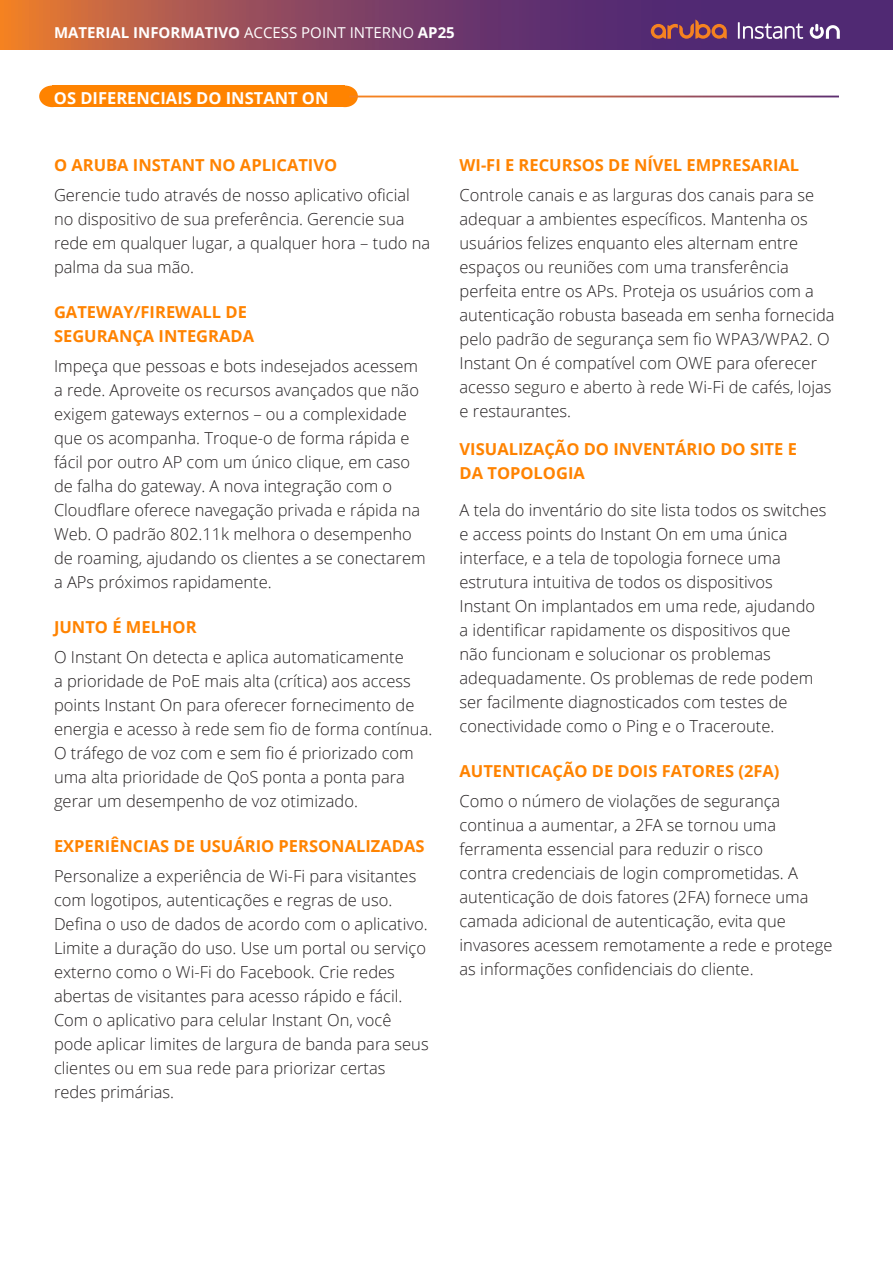
<style>
.page{position:relative;width:893px;height:1263px;background:#fff}
.page>*{position:absolute;margin:0;border:0;box-sizing:border-box;transform-origin:0 0}
.Body_Text_11_16_Open{font:300 16.5px/24px "Open Sans";color:#231f20}
.Body_Head_11_16_Oran{font:700 16.5px/24px "Open Sans";color:#ff8300}
.Body_Text_11_16_Open-2{font:700 16.5px/24px "Open Sans";color:#ff8300}
.Body__Head_11_14_Bol{font:700 16.5px "Open Sans";color:#fff}
.t1{font:700 15px "Open Sans";color:#fff}
.s1{font-weight:400}
</style>
<div class="page">
<svg style="left:0;top:0;width:893px;height:49px;background:#824360"></svg>
<svg style="left:651px;top:20px;width:76px;height:19px"></svg>
<svg style="left:810px;top:24px;width:30px;height:15px"></svg>
<svg style="left:738px;top:22px;width:65px;height:17px"></svg>
<div style="left:332px;top:86px;width:26px;height:21px;background:#ff8300;border-radius:50%"></div>
<div style="left:39px;top:86px;width:26px;height:21px;background:#ff8300;border-radius:50%"></div>
<div style="left:52px;top:86px;width:293px;height:21px;background:#ff8300"></div>
<hr style="left:349px;top:96px;width:490px;height:1px;background:#fff">
<p class="t1" style="left:54px;top:22px;width:402px">MATERIAL INFORMATIVO <span class="s1">ACCESS POINT INTERNO</span> AP25</p>
<p class="Body__Head_11_14_Bol" style="left:54px;top:86px;width:276px">OS DIFERENCIAIS DO INSTANT ON</p>
<p class="Body_Head_11_16_Oran" style="left:54px;top:152px;width:285px">O ARUBA INSTANT NO APLICATIVO</p>
<p class="Body_Text_11_16_Open" style="left:54px;top:183px;width:378px">Gerencie tudo através de nosso aplicativo oficial no dispositivo de sua preferência. Gerencie sua rede em qualquer lugar, a qualquer hora – tudo na palma da sua mão.</p>
<p class="Body_Head_11_16_Oran" style="left:54px;top:299px;width:202px">GATEWAY/FIREWALL DE<br>SEGURANÇA INTEGRADA</p>
<p class="Body_Text_11_16_Open" style="left:54px;top:354px;width:373px">Impeça que pessoas e bots indesejados acessem a rede. Aproveite os recursos avançados que não exigem gateways externos – ou a complexidade que os acompanha. Troque-o de forma rápida e fácil por outro AP com um único clique, em caso de falha do gateway. A nova integração com o Cloudflare oferece navegação privada e rápida na Web. O padrão 802.11k melhora o desempenho de roaming, ajudando os clientes a se conectarem a APs próximos rapidamente.</p>
<p class="Body_Head_11_16_Oran" style="left:54px;top:614px;width:144px">JUNTO É MELHOR</p>
<p class="Body_Text_11_16_Open" style="left:54px;top:645px;width:380px">O Instant On detecta e aplica automaticamente<br>a prioridade de PoE mais alta (crítica) aos access points Instant On para oferecer fornecimento de energia e acesso à rede sem fio de forma contínua.<br>O tráfego de voz com e sem fio é priorizado com uma alta prioridade de QoS ponta a ponta para gerar um desempenho de voz otimizado.</p>
<p class="Body_Head_11_16_Oran" style="left:54px;top:833px;width:372px">EXPERIÊNCIAS DE USUÁRIO PERSONALIZADAS</p>
<p class="Body_Text_11_16_Open" style="left:54px;top:864px;width:376px">Personalize a experiência de Wi-Fi para visitantes com logotipos, autenticações e regras de uso.<br>Defina o uso de dados de acordo com o aplicativo.<br>Limite a duração do uso. Use um portal ou serviço externo como o Wi-Fi do Facebook. Crie redes abertas de visitantes para acesso rápido e fácil.<br>Com o aplicativo para celular Instant On, você pode aplicar limites de largura de banda para seus clientes ou em sua rede para priorizar certas redes primárias.</p>
<p class="Body_Head_11_16_Oran" style="left:460px;top:152px;width:341px">WI-FI E RECURSOS DE NÍVEL EMPRESARIAL</p>
<p class="Body_Text_11_16_Open" style="left:460px;top:183px;width:377px">Controle canais e as larguras dos canais para se adequar a ambientes específicos. Mantenha os usuários felizes enquanto eles alternam entre espaços ou reuniões com uma transferência perfeita entre os APs. Proteja os usuários com a autenticação robusta baseada em senha fornecida pelo padrão de segurança sem fio WPA3/WPA2. O Instant On é compatível com OWE para oferecer acesso seguro e aberto à rede Wi-Fi de cafés, lojas e restaurantes.</p>
<p class="Body_Text_11_16_Open-2" style="left:460px;top:436px;width:339px">VISUALIZAÇÃO DO INVENTÁRIO DO SITE E<br>DA TOPOLOGIA</p>
<p class="Body_Text_11_16_Open" style="left:460px;top:498px;width:368px">A tela do inventário do site lista todos os switches e access points do Instant On em uma única interface, e a tela de topologia fornece uma estrutura intuitiva de todos os dispositivos Instant On implantados em uma rede, ajudando a identificar rapidamente os dispositivos que<br>não funcionam e solucionar os problemas adequadamente. Os problemas de rede podem ser facilmente diagnosticados com testes de conectividade como o Ping e o Traceroute.</p>
<p class="Body_Head_11_16_Oran" style="left:460px;top:758px;width:321px">AUTENTICAÇÃO DE DOIS FATORES (2FA)</p>
<p class="Body_Text_11_16_Open" style="left:460px;top:789px;width:374px">Como o número de violações de segurança continua a aumentar, a 2FA se tornou uma ferramenta essencial para reduzir o risco<br>contra credenciais de login comprometidas. A autenticação de dois fatores (2FA) fornece uma camada adicional de autenticação, evita que invasores acessem remotamente a rede e protege as informações confidenciais do cliente.</p>
</div>
